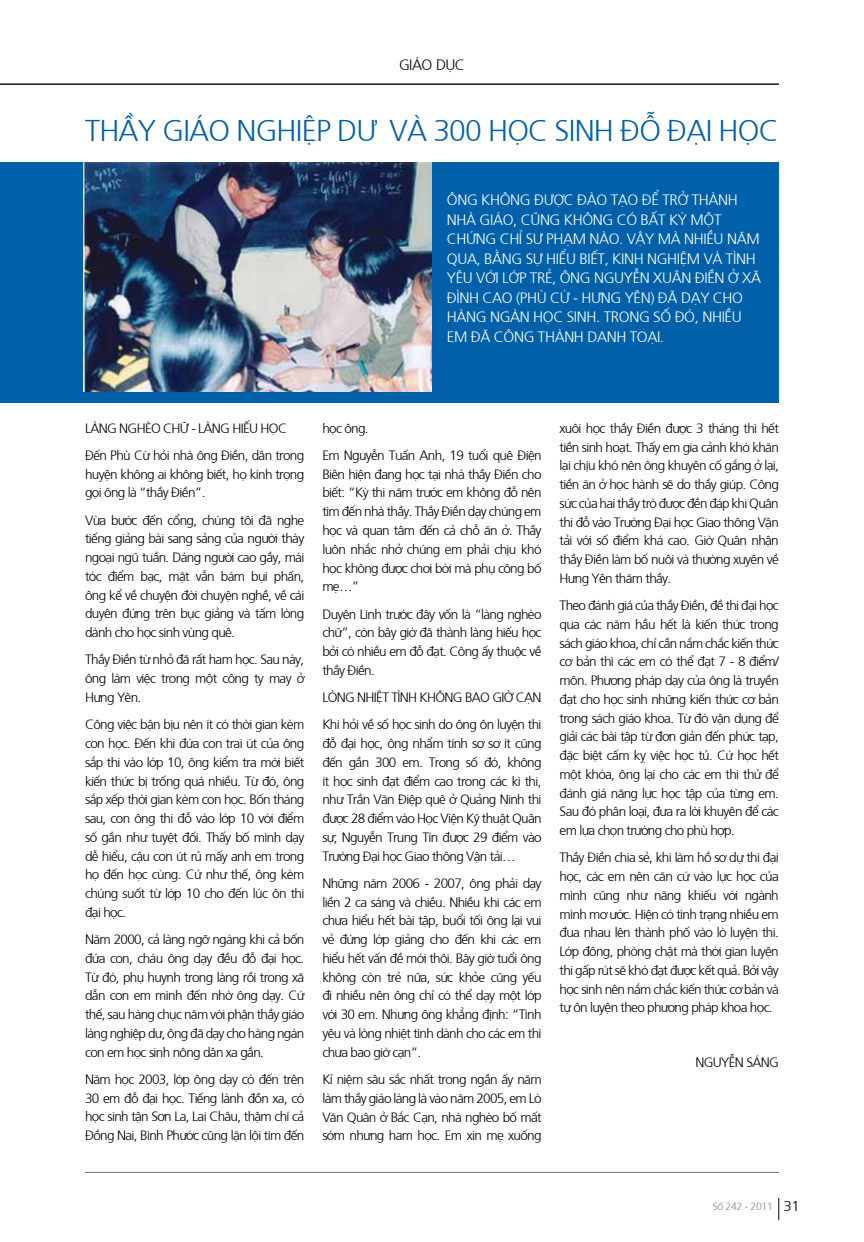
<style>
.page{position:relative;width:864px;height:1242px;background:#fff}
.page>*{position:absolute;margin:0;border:0;box-sizing:border-box;transform-origin:0 0}
.t1{font:300 30px "Frutiger";letter-spacing:-.025em;color:#0061aa}
.t2{font:300 15px/19.5px "Frutiger";letter-spacing:-.025em;color:#fff}
.t3{font:300 15px "Frutiger";color:#000}
.t4{font:300 13.5px/18.8px "Frutiger";letter-spacing:-.05em;color:#000;text-align:justify}
.t5{font:300 10.5px "Frutiger";letter-spacing:-.03em;color:#828b92}
.s1{font-size:14.25px;color:#000}
</style>
<div class="page">
<div style="left:0;top:162px;width:778px;height:241px;background:#0061aa"></div>
<img style="left:83px;top:162px;width:349px;height:229px">
<hr style="left:0;top:84px;width:778px;height:1px;background:#0a0a0b">
<hr style="left:85px;top:1172px;width:693px;height:1px;background:#6d6e71">
<svg style="left:778px;top:1198px;width:1px;height:22px"></svg>
<p class="t3" style="left:399px;top:55px;width:19px">GIÁO</p>
<p class="t3" style="left:436px;top:55px;width:19px">DỤC</p>
<h1 class="t1" style="left:85px;top:110px;width:695px">Thầy g iáo ngh iệp dư và 300 học sinh đỗ đại học</h1>
<p class="t2" style="left:446px;top:189px;width:311px">Ông kh ông được đào tạo để trở thành nhà giáo, cũng không có bất kỳ một<br>ch ứng ch ỉ sư phạm nào. Vậy mà nh iều năm qua, bằng sự hiểu biết, kinh nghiệm và tình yêu với lớp trẻ, ông Ngu</p>
<p class="t2" style="left:446px;top:267px;width:315px;text-indent:177px">yễn Xuân Điền ở xã<br>Đình Cao (Ph ù Cừ - Hưng Yên) đã dạy cho hàng ngàn học sinh . Trong số đó, nhiều<br>em đã công thành danh toại.</p>
<p class="t4" style="left:85px;top:413px;width:220px;line-height:27.3px">Làng ngh èo chữ - làng hiếu học<br>Đến Phù C ừ hỏi nhà ông Điền, dân trong</p>
<p class="t4" style="left:85px;top:464px;width:220px">huyện không ai không biết, họ kính trọng gọi ông là “thầy Điền”.</p>
<p class="t4" style="left:85px;top:510px;width:221px">Vừa bước đến cổng, chúng tôi đã nghe tiếng giảng bài sang sảng của người thày ngoại ngũ tuần. Dáng người cao gầy, mái tóc điểm bạc, mặt vẫn bám bụi phấn, ông kể về chuyện đời chuyện nghề, về cái duyên đứng trên bục giảng và tấm lòng dành cho học sinh vùng quê.</p>
<p class="t4" style="left:85px;top:649px;width:221px">Thầy Điền từ nhỏ đã rất ham học. Sau này, ông làm việc trong một công ty may ở Hưng Yên.</p>
<p class="t4" style="left:85px;top:714px;width:221px">Công việc bận bịu nên ít có thời gian kèm con học. Đến khi đứa con trai út của ông sắp thi vào lớp 10, ông kiểm tra mới biết kiến thức bị trống quá nhiều. Từ đó, ông sắp xếp thời gian kèm con học. Bốn tháng sau, con ông thi đỗ vào lớp 10 với điểm số gần như tuyệt đối. Thấy bố mình dạy dễ hiểu, cậu con út rủ mấy anh em trong họ đến học cùng. Cứ như thế, ông kèm chúng suốt từ lớp 10 cho đến lúc ôn thi đại học.</p>
<p class="t4" style="left:85px;top:929px;width:221px">Năm 2000, cả làng ngỡ ngàng khi cả bốn đứa con, cháu ông dạy đều đỗ đại học.<br>Từ đó, phụ huynh trong làng rồi trong xã dẫn con em mình đến nhờ ông dạy. Cứ thế, sau hàng chục năm với phận thầy giáo làng nghiệp dư, ông đã dạy cho hàng ngàn con em học sinh nông dân xa gần.</p>
<p class="t4" style="left:85px;top:1069px;width:221px">Năm học 2003, lớp ông dạy có đến trên 30 em đỗ đại học. Tiếng lành đồn xa, có học sinh tận Sơn La, Lai Châu, thậm chí cả Đồng Nai, Bình Phước cũng lặn lội tìm đến</p>
<p class="t4" style="left:322px;top:413px;width:221px;line-height:27.3px">học ông.<br>Em Nguyễn Tuấn Anh, 19 tuổi quê Điện</p>
<p class="t4" style="left:322px;top:464px;width:221px">Biên hiện đang học tại nhà thầy Điền cho biết: “Kỳ thi năm trước em không đỗ nên tìm đến nhà thầy. Thầy Điền dạy chúng em học và quan tâm đến cả chỗ ăn ở. Thầy luôn nhắc nhở chúng em phải chịu khó học không được chơi bời mà phụ công bố mẹ…”</p>
<p class="t4" style="left:322px;top:603px;width:220px">Duyên Linh trước đây vốn là “làng nghèo chữ”, còn bây giờ đã thành làng hiếu học bởi có nhiều em đỗ đạt. Công ấy thuộc về thầy Điền.</p>
<p class="t4" style="left:322px;top:683px;width:221px;line-height:27.3px">Lòng nh iệt tình không bao g iờ cạn<br>Khi hỏi về số học sinh do ông ôn luyện thi</p>
<p class="t4" style="left:322px;top:733px;width:221px">đỗ đại học, ông nhẩm tính sơ sơ ít cũng đến gần 300 em. Trong số đó, không ít học sinh đạt điểm cao trong các kì thi, như Trần Văn Điệp quê ở Quảng Ninh thi được 28 điểm vào Học Viện Kỹ thuật Quân sự; Nguyễn Trung Tín được 29 điểm vào Trường Đại học Giao thông Vận tải…</p>
<p class="t4" style="left:322px;top:873px;width:221px">Những năm 2006 - 2007, ông phải dạy liền 2 ca sáng và chiều. Nhiều khi các em chưa hiểu hết bài tập, buổi tối ông lại vui vẻ đứng lớp giảng cho đến khi các em hiểu hết vấn đề mới thôi. Bây giờ tuổi ông không còn trẻ nữa, sức khỏe cũng yếu đi nhiều nên ông chỉ có thể dạy một lớp với 30 em. Nhưng ông khẳng định: “Tình yêu và lòng nhiệt tình dành cho các em thì chưa bao giờ cạn”.</p>
<p class="t4" style="left:322px;top:1069px;width:221px">Kỉ niệm sâu sắc nhất trong ngần ấy năm làm thầy giáo làng là vào năm 2005, em Lò Văn Quân ở Bắc Cạn, nhà nghèo bố mất sớm nhưng ham học. Em xin mẹ xuống</p>
<p class="t4" style="left:559px;top:418px;width:221px">xuôi học thầy Điền được 3 tháng thì hết tiền sinh hoạt. Thấy em gia cảnh khó khăn lại chịu khó nên ông khuyên cố gắng ở lại, tiền ăn ở học hành sẽ do thầy giúp. Công sức của hai thầy trò được đền đáp khi Quân thi đỗ vào trường Đại học Giao thông vận tải với số điểm khá cao. Giờ Quân nhận thầy Điền làm bố nuôi và thường xuyên về Hưng Yên thăm thầy.</p>
<p class="t4" style="left:559px;top:595px;width:221px">Theo đánh giá của thầy Điền, đề thi đại học qua các năm hầu hết là kiến thức trong sách giáo khoa, chỉ cần nắm chắc kiến thức cơ bản thì các em có thể đạt 7 - 8 điểm/ môn. Phương pháp dạy của ông là truyền đạt cho học sinh những kiến thức cơ bản trong sách giáo khoa. Từ đó vận dụng để giải các bài tập từ đơn giản đến phức tạp, đặc biệt cấm kỵ việc học tủ. C ứ học hết một khóa, ông lại cho các em thi thử để đánh giá năng lực học tập của từng em.<br>Sau đó phân loại, đưa ra lời khuyên để các em lựa chọn trường cho phù hợp.</p>
<p class="t4" style="left:559px;top:847px;width:221px">Thầy Điền chia sẻ, khi làm hồ sơ dự thi đại học, các em nên căn cứ vào lực học của mình cũng như năng khiếu với ngành mình mơ ước. Hiện có tình trạng nhiều em đua nhau lên thành phố vào lò luyện thi.<br>Lớp đông, phòng chật mà thời gian luyện thi gấp rút sẽ khó đạt được kết quả. Bởi vậy học sinh nên nắm chắc kiến thức cơ bản và tự ôn luyện theo phương pháp khoa học.</p>
<p class="t4" style="left:695px;top:1052px;width:10px">Ngu</p>
<p class="t4" style="left:721px;top:1052px;width:57px">yễn Sáng</p>
<p class="t5" style="left:712px;top:1198px;width:89px">Số 242 - 2011 <span class="s1">31</span></p>
</div>
